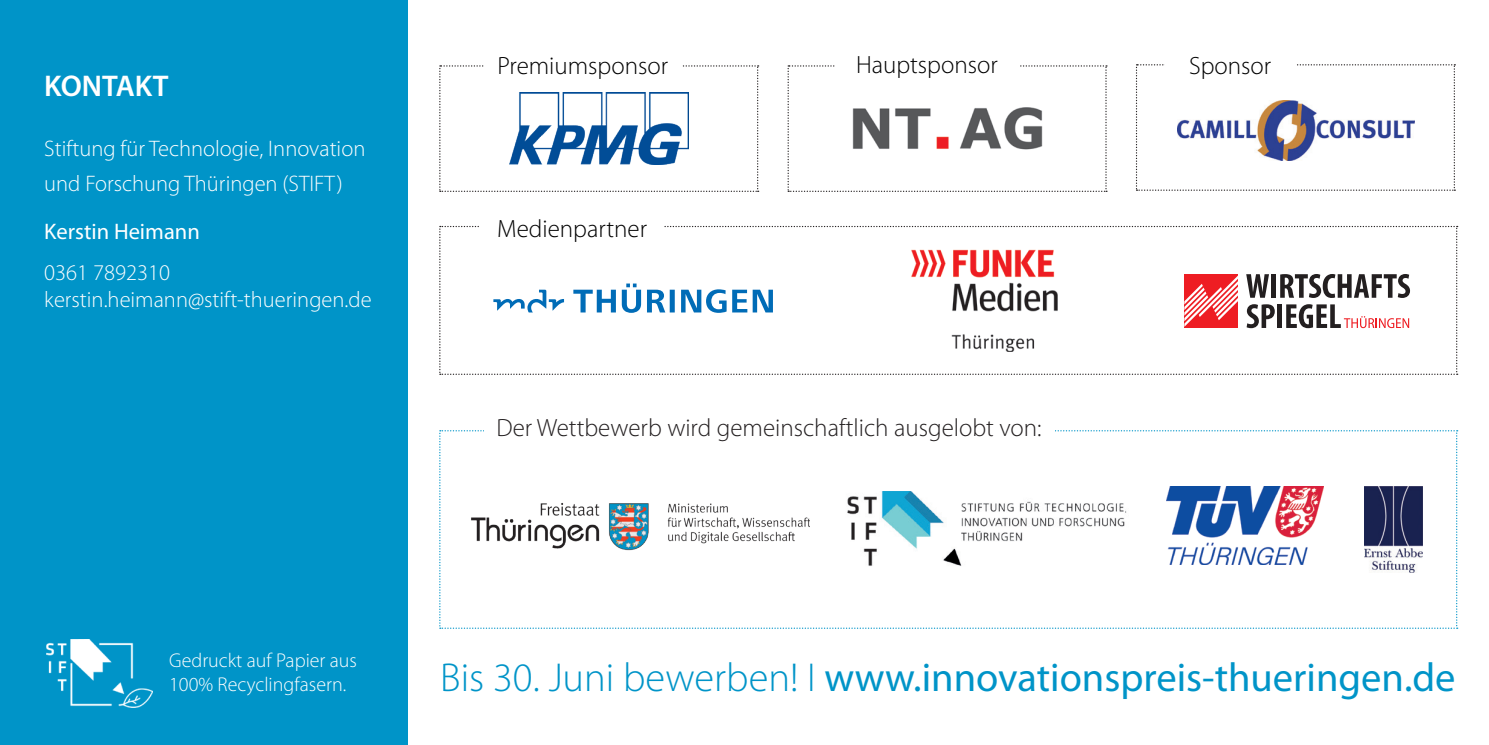
<style>
.page{position:relative;width:1489px;height:745px;background:#fff}
.page>*{position:absolute;margin:0;border:0;box-sizing:border-box;transform-origin:0 0}
.t1{font:40.5px "Myriad Pro";color:#0094c8}
.t2{font:600 30px "Myriad Pro";color:#fff}
.t3{font:300 25px "Myriad Pro";color:#231f20}
.t4{font:300 25px "Myriad Pro";color:#010000}
.t5{font:300 22.5px "Myriad Pro";color:#fff}
.t6{font:22.5px "Myriad Pro";color:#fff}
.t7{font:300 20px "Myriad Pro";color:#fff}
.s1{font-weight:300}
</style>
<div class="page">
<div style="left:0;top:0;width:407px;height:744px;background:#0094c8"></div>
<svg style="left:439px;top:430px;width:1018px;height:198px"></svg>
<div style="left:483px;top:409px;width:571px;height:35px;background:#fff"></div>
<img style="left:466px;top:500px;width:343px;height:58px">
<img style="left:1364px;top:486px;width:58px;height:86px">
<img style="left:1166px;top:486px;width:156px;height:78px">
<img style="left:843px;top:491px;width:286px;height:76px">
<svg style="left:1135px;top:64px;width:320px;height:127px"></svg>
<div style="left:1164px;top:55px;width:131px;height:19px;background:#fff"></div>
<svg style="left:787px;top:65px;width:319px;height:127px"></svg>
<div style="left:835px;top:54px;width:183px;height:19px;background:#fff"></div>
<svg style="left:439px;top:65px;width:319px;height:127px"></svg>
<div style="left:484px;top:55px;width:197px;height:19px;background:#fff"></div>
<svg style="left:439px;top:226px;width:1018px;height:148px"></svg>
<div style="left:480px;top:216px;width:184px;height:22px;background:#fff"></div>
<img style="left:911px;top:249px;width:146px;height:102px">
<img style="left:46px;top:639px;width:106px;height:68px">
<p class="t2" style="left:44px;top:66px;width:126px">KONTAKT</p>
<p class="t5" style="left:44px;top:135px;width:322px">Stiftung für Technologie, Innovation</p>
<p class="t5" style="left:44px;top:169px;width:300px">und Forschung Thüringen (STIFT)</p>
<p class="t6" style="left:44px;top:217px;width:157px">Kerstin Heimann</p>
<p class="t5" style="left:44px;top:259px;width:127px">0361 7892310</p>
<p class="t5" style="left:44px;top:286px;width:329px">kerstin.heimann@stift-thueringen.de</p>
<p class="t4" style="left:497px;top:51px;width:172px">Premiumsponsor</p>
<p class="t4" style="left:856px;top:49px;width:143px">Hauptsponsor</p>
<p class="t4" style="left:1188px;top:51px;width:84px">Sponsor</p>
<p class="t4" style="left:497px;top:213px;width:151px">Medienpartner</p>
<p class="t3" style="left:496px;top:413px;width:546px">Der Wettbewerb wird gemeinschaftlich ausgelobt von:</p>
<p class="t7" style="left:169px;top:647px;width:189px">Gedruckt auf Papier aus</p>
<p class="t7" style="left:169px;top:671px;width:179px">100% Recyclingfasern.</p>
<p class="t1" style="left:440px;top:652px;width:1016px"><span class="s1">Bis 30. Juni bewerben! I</span> www.innovationspreis-thueringen.de</p>
</div>
